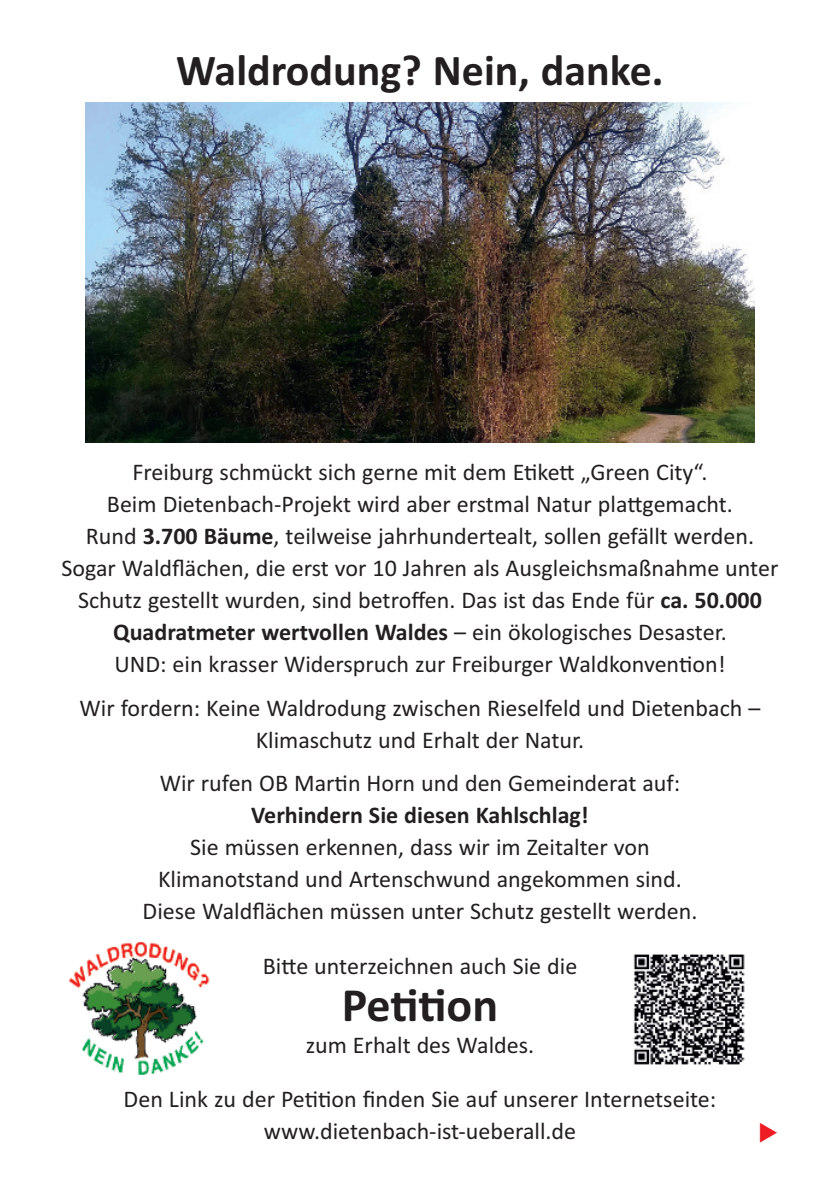
<style>
.page{position:relative;width:840px;height:1191px;background:#fff}
.page>*{position:absolute;margin:0;border:0;box-sizing:border-box;transform-origin:0 0}
.t1{font:700 48px "Calibri";color:#231f20}
.t2{font:700 44px "Calibri";color:#231f20}
.t3{font:24px/32px "Calibri";color:#231f20;text-align:center}
.t4{font:700 24px "Calibri";color:#231f20}
.s1{font-weight:700}
</style>
<div class="page">
<img style="left:85px;top:102px;width:668px;height:340px">
<img style="left:633px;top:954px;width:112px;height:111px">
<img style="left:69px;top:941px;width:141px;height:134px">
<h2 class="t2" style="left:176px;top:44px;width:488px">Waldrodung? Nein, danke.</h2>
<p class="t3" style="left:61px;top:456px;width:718px">Freiburg schmückt sich gerne mit dem Etikett „Green City“.<br>Beim Dietenbach-Projekt wird aber erstmal Natur plattgemacht.<br>Rund <span class="s1">3.700 Bäume</span>, teilweise jahrhundertealt, sollen gefällt werden.<br>Sogar Waldflächen, die erst vor 10 Jahren als Ausgleichsmaßnahme unter Schutz gestellt wurden, sind betroffen. Das ist das Ende für <span class="s1">ca. 50.000<br>Quadratmeter wertvollen Waldes</span> – ein ökologisches Desaster.<br>UND: ein krasser Widerspruch zur Freiburger Waldkonvention!</p>
<p class="t3" style="left:79px;top:691px;width:682px">Wir fordern: Keine Waldrodung zwischen Rieselfeld und Dietenbach –<br>Klimaschutz und Erhalt der Natur.</p>
<p class="t3" style="left:160px;top:766px;width:522px">Wir rufen OB Martin Horn und den Gemeinderat auf:</p>
<p class="t4" style="left:251px;top:800px;width:339px">Verhindern Sie diesen Kahlschlag!</p>
<p class="t3" style="left:142px;top:830px;width:556px">Sie müssen erkennen, dass wir im Zeitalter von<br>Klimanotstand und Artenschwund angekommen sind.<br>Diese Waldflächen müssen unter Schutz gestellt werden.</p>
<p class="t3" style="left:263px;top:949px;width:316px">Bitte unterzeichnen auch Sie die</p>
<h1 class="t1" style="left:341px;top:976px;width:158px">Petition</h1>
<p class="t3" style="left:305px;top:1028px;width:230px">zum Erhalt des Waldes.</p>
<p class="t3" style="left:124px;top:1083px;width:594px">Den Link zu der Petition finden Sie auf unserer Internetseite: www.dietenbach-ist-ueberall.de</p>
</div>
